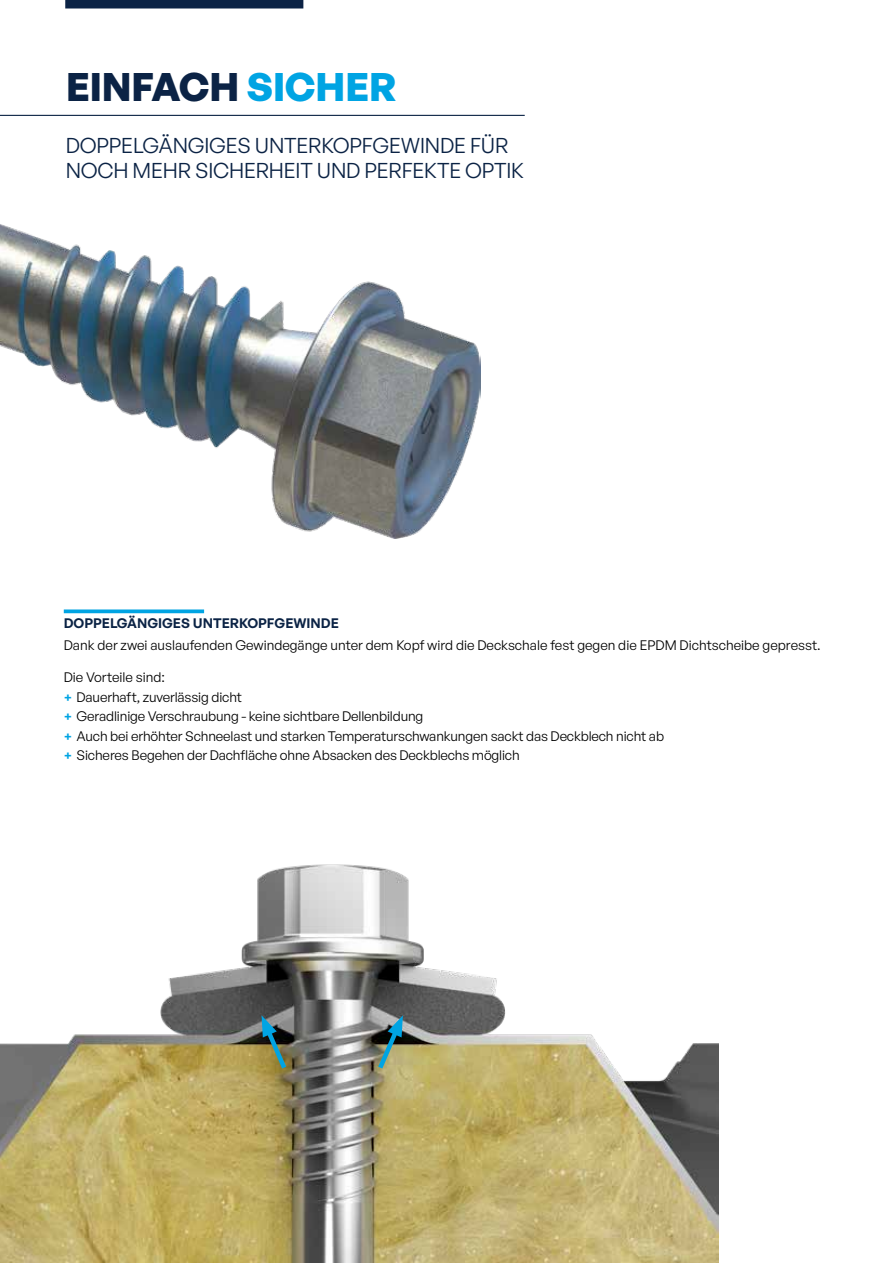
<style>
.page{position:relative;width:893px;height:1263px;background:#fff}
.page>*{position:absolute;margin:0;border:0;box-sizing:border-box;transform-origin:0 0}
.t1{font:700 39px "General Sans";letter-spacing:-.015em;color:#0b2345}
.t2{font:21px/25.2px "General Sans";letter-spacing:-.01em;color:#0b2345}
.t3{font:13.5px/19.5px "General Sans";letter-spacing:-.01em;color:#000}
.t4{font:600 13.5px "General Sans";color:#0b2345}
.s1{color:#00a4e3}
.s2{font-weight:600;font-size:12.75px;color:#00a4e3}
</style>
<div class="page">
<div style="left:65px;top:0;width:238px;height:9px;background:#0b2345"></div>
<hr style="left:0;top:115px;width:525px;height:1px;background:#0b2345">
<img style="left:0;top:224px;width:480px;height:315px">
<svg style="left:64px;top:609px;width:140px;height:4px"></svg>
<img style="left:0;top:864px;width:718px;height:399px">
<svg style="left:261px;top:1015px;width:29px;height:58px;background:#5d7362"></svg>
<svg style="left:374px;top:1015px;width:30px;height:58px;background:#6c867c"></svg>
<h1 class="t1" style="left:66px;top:62px;width:332px">EINFACH <span class="s1">SICHER</span></h1>
<h2 class="t2" style="left:66px;top:132px;width:460px">DOPPELGÄNGIGES UNTERKOPFGEWINDE FÜR<br>NOCH MEHR SICHERHEIT UND PERFEKTE OPTIK</h2>
<p class="t4" style="left:64px;top:615px;width:277px">DOPPELGÄNGIGES UNTERKOPFGEWINDE</p>
<p class="t3" style="left:64px;top:635px;width:758px">Dank der zwei auslaufenden Gewindegänge unter dem Kopf wird die Deckschale fest gegen die EPDM Dichtscheibe gepresst.</p>
<p class="t3" style="left:64px;top:667px;width:602px">Die Vorteile sind:<br><span class="s2">+</span> Dauerhaft, zuverlässig dicht<br><span class="s2">+</span> Geradlinige Verschraubung - keine sichtbare Dellenbildung<br><span class="s2">+</span> Auch bei erhöhter Schneelast und starken Temperaturschwankungen sackt das Deckblech nicht ab <span class="s2">+</span> Sicheres Begehen der Dachfläche ohne Absacken des Deckblechs möglich</p>
</div>
